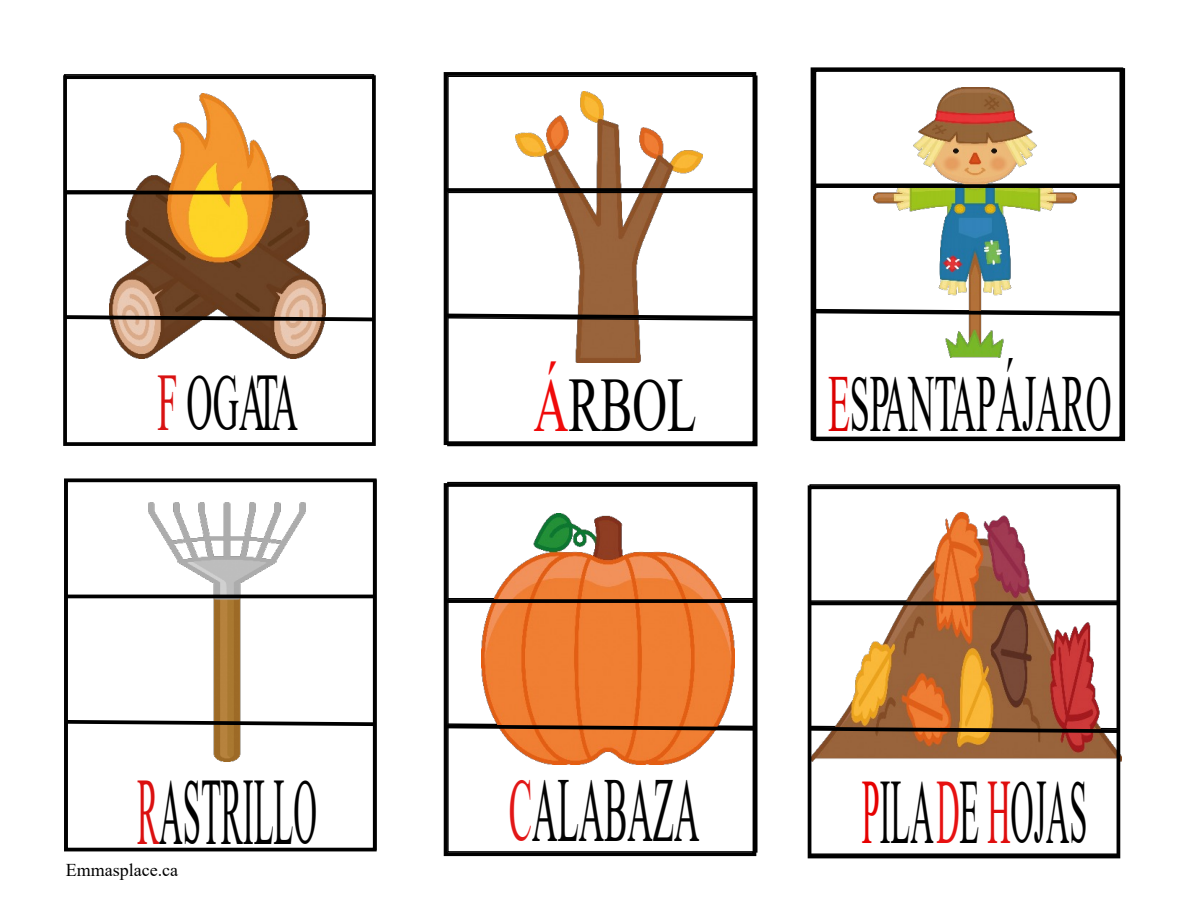
<style>
.page{position:relative;width:1188px;height:918px;background:#fff}
.page>*{position:absolute;margin:0;border:0;box-sizing:border-box;transform-origin:0 0}
.t1{font:94.5px "Times New Roman";color:#000;scale:.35 1}
.t2{font:91.5px "Times New Roman";letter-spacing:-.005em;color:#000;scale:.35 1}
.t3{font:90.9px "Times New Roman";letter-spacing:-.005em;color:#030303;scale:.39 1}
.t4{font:81.3px "Times New Roman";letter-spacing:-.09em;color:#000;scale:.45 1}
.t5{font:80.55px "Times New Roman";color:#000;scale:.45 1}
.t6{font:76.8px "Times New Roman";letter-spacing:-.005em;color:#000;scale:.63 1}
.t7{font:18px "Times New Roman";color:#000}
.s1{color:#d91212}
.s2{color:#ef0a0a}
.s3{color:#dc0202}
.s4{color:#db1010}
.s5{color:#e21717}
.s6{color:#e60000}
.s7{color:#e71111}
.s8{color:#df0d0d}
</style>
<div class="page">
<img style="left:516px;top:92px;width:187px;height:271px">
<hr style="left:65px;top:190px;width:309px;height:2px;background:#000">
<hr style="left:448px;top:598px;width:309px;height:2px;background:#000">
<div style="left:444px;top:72px;width:312px;height:373px;border:4px solid #000"></div>
<svg style="left:446px;top:188px;width:308px;height:4px"></svg>
<img style="left:109px;top:93px;width:217px;height:266px">
<div style="left:63px;top:75px;width:313px;height:371px;border:4px solid #000"></div>
<hr style="left:65px;top:191px;width:309px;height:3px;background:#000">
<svg style="left:63px;top:313px;width:313px;height:10px"></svg>
<div style="left:447px;top:76px;width:311px;height:370px;border:2px solid #000"></div>
<hr style="left:448px;top:192px;width:309px;height:1px;background:#000">
<svg style="left:443px;top:312px;width:315px;height:10px"></svg>
<img style="left:873px;top:87px;width:204px;height:270px">
<div style="left:812px;top:68px;width:313px;height:373px;border:4px solid #000"></div>
<hr style="left:814px;top:184px;width:309px;height:4px;background:#000">
<svg style="left:810px;top:307px;width:316px;height:11px"></svg>
<img style="left:148px;top:503px;width:157px;height:259px">
<div style="left:64px;top:478px;width:313px;height:373px;border:4px solid #000"></div>
<hr style="left:66px;top:595px;width:309px;height:3px;background:#000">
<svg style="left:64px;top:718px;width:313px;height:10px"></svg>
<img style="left:482px;top:514px;width:253px;height:250px">
<div style="left:444px;top:483px;width:312px;height:373px;border:4px solid #000"></div>
<svg style="left:446px;top:599px;width:308px;height:4px"></svg>
<svg style="left:443px;top:723px;width:315px;height:10px;background:#8b5938"></svg>
<img style="left:813px;top:512px;width:308px;height:250px">
<div style="left:808px;top:485px;width:312px;height:373px;border:4px solid #000"></div>
<hr style="left:810px;top:602px;width:308px;height:3px;background:#000">
<svg style="left:807px;top:725px;width:314px;height:10px;background:#6e462c"></svg>
<h3 class="t4" style="left:157px;top:373px;width:314px"><span class="s1">F</span> OGATA</h3>
<h3 class="t6" style="left:534px;top:378px;width:259px"><span class="s2">Á</span>RBOL</h3>
<h3 class="t5" style="left:828px;top:375px;width:632px"><span class="s3">E</span>SPANTAPÁJARO</h3>
<h1 class="t1" style="left:137px;top:778px;width:516px"><span class="s4">R</span>ASTRILLO</h1>
<h3 class="t3" style="left:509px;top:778px;width:491px"><span class="s5">C</span>ALABAZA</h3>
<h2 class="t2" style="left:862px;top:780px;width:646px"><span class="s6">P</span>ILA<span class="s7">D</span>E <span class="s8">H</span>OJAS</h2>
<p class="t7" style="left:66px;top:864px;width:114px">Emmasplace.ca</p>
</div>
